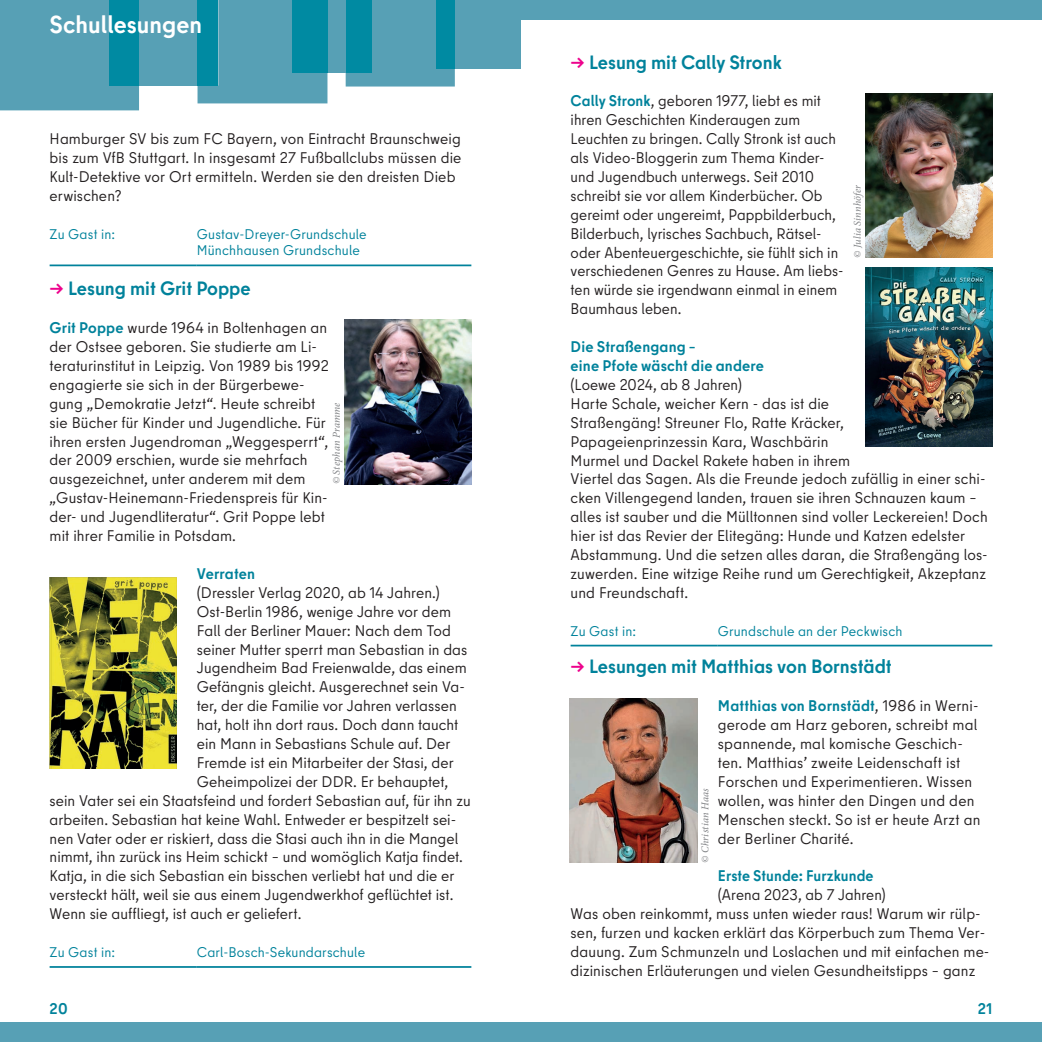
<style>
.page{position:relative;width:1042px;height:1042px;background:#fff}
.page>*{position:absolute;margin:0;border:0;box-sizing:border-box;transform-origin:0 0}
.t1{font:700 24.5px "Berlin Type";color:#fff}
.t2{font:700 19.25px "Berlin Type";color:#00829b}
.t3{font:15.4px/18.9px "Berlin Type";letter-spacing:.005em;color:#231f20}
.t4{font:700 15.4px/18.9px "Berlin Type";letter-spacing:.01em;color:#00829b}
.t5{font:14px/16.8px "Berlin Type";letter-spacing:.015em;color:#00829b}
.t6{font:italic 10.5px "Minion Pro";letter-spacing:.015em;color:#808285}
.s1{color:#ed028c}
.s2{font-weight:700;color:#00829b}
</style>
<div class="page">
<hr style="left:570px;top:645px;width:148px;height:1px;background:#00829b">
<hr style="left:718px;top:645px;width:274px;height:1px;background:#00829b">
<div style="left:0;top:0;width:139px;height:110px;background:#57a0b5"></div>
<div style="left:139px;top:0;width:58px;height:86px;background:#57a0b5"></div>
<div style="left:109px;top:0;width:30px;height:86px;background:#008aa2"></div>
<div style="left:197px;top:0;width:130px;height:103px;background:#57a0b5"></div>
<div style="left:197px;top:0;width:21px;height:86px;background:#008aa2"></div>
<div style="left:327px;top:0;width:19px;height:73px;background:#57a0b5"></div>
<div style="left:292px;top:0;width:35px;height:73px;background:#008aa2"></div>
<div style="left:346px;top:0;width:109px;height:87px;background:#57a0b5"></div>
<div style="left:346px;top:0;width:26px;height:73px;background:#008aa2"></div>
<div style="left:455px;top:0;width:66px;height:69px;background:#57a0b5"></div>
<div style="left:437px;top:0;width:18px;height:69px;background:#008aa2"></div>
<hr style="left:50px;top:264px;width:147px;height:2px;background:#00829b">
<hr style="left:197px;top:264px;width:274px;height:2px;background:#00829b">
<hr style="left:50px;top:966px;width:147px;height:2px;background:#00829b">
<hr style="left:197px;top:966px;width:274px;height:2px;background:#00829b">
<div style="left:521px;top:0;width:521px;height:20px;background:#57a0b5"></div>
<div style="left:0;top:1022px;width:1042px;height:20px;background:#57a0b5"></div>
<img style="left:865px;top:93px;width:127px;height:165px">
<img style="left:50px;top:577px;width:127px;height:191px">
<img style="left:344px;top:320px;width:127px;height:164px">
<img style="left:865px;top:267px;width:127px;height:180px">
<img style="left:570px;top:698px;width:127px;height:164px">
<h1 class="t1" style="left:50px;top:9px;width:154px">Schullesungen</h1>
<p class="t3" style="left:50px;top:129px;width:413px">Hamburger SV bis zum FC Bayern, von Eintracht Braunschweig bis zum VfB Stuttgart. In insgesamt 27 Fußballclubs müssen die Kult-Detektive vor Ort ermitteln. Werden sie den dreisten Dieb erwischen?</p>
<p class="t5" style="left:50px;top:225px;width:67px">Zu Gast in:</p>
<p class="t5" style="left:197px;top:225px;width:171px">Gustav-Dreyer-Grundschule<br>Münchhausen Grundschule</p>
<p class="t2" style="left:50px;top:276px;width:203px"><span class="s1">→</span> Lesung mit Grit Poppe</p>
<p class="t3" style="left:50px;top:318px;width:281px"><span class="s2">Grit Poppe</span> wurde 1964 in Boltenhagen an der Ostsee geboren. Sie studierte am Li&shy;teraturinstitut in Leipzig. Von 1989 bis 1992 engagierte sie sich in der Bürgerbewe&shy;gung „Demokratie Jetzt“. Heute schreibt sie Bücher für Kinder und Jugendliche. Für ihren ersten Jugendroman „Weggesperrt“, der 2009 erschien, wurde sie mehrfach ausgezeichnet, unter anderem mit dem „Gustav-Heinemann- Friedenspreis für Kin&shy;der- und Jugendliteratur“. Grit Poppe lebt mit ihrer Familie in Potsdam.</p>
<p class="t4" style="left:197px;top:564px;width:60px">Verraten</p>
<p class="t3" style="left:197px;top:583px;width:245px">(Dressler Verlag 2020, ab 14 Jahren.)</p>
<p class="t3" style="left:197px;top:602px;width:256px">Ost-Berlin 1986, wenige Jahre vor dem</p>
<p class="t3" style="left:197px;top:621px;width:256px">Fall der Berliner Mauer: Nach dem Tod</p>
<p class="t3" style="left:197px;top:640px;width:272px">seiner Mutter sperrt man Sebastian in das</p>
<p class="t3" style="left:197px;top:659px;width:271px">Jugendheim Bad Freienwalde, das einem</p>
<p class="t3" style="left:197px;top:677px;width:269px">Gefängnis gleicht. Ausgerechnet sein Va-</p>
<p class="t3" style="left:197px;top:696px;width:261px">ter, der die Familie vor Jahren verlassen</p>
<p class="t3" style="left:197px;top:715px;width:263px">hat, holt ihn dort raus. Doch dann taucht</p>
<p class="t3" style="left:197px;top:734px;width:255px">ein Mann in Sebastians Schule auf. Der</p>
<p class="t3" style="left:197px;top:753px;width:258px">Fremde ist ein Mitarbeiter der Stasi, der</p>
<p class="t3" style="left:197px;top:772px;width:253px">Geheimpolizei der DDR. Er behauptet,</p>
<p class="t3" style="left:50px;top:791px;width:422px">sein Vater sei ein Staatsfeind und fordert Sebastian auf, für ihn zu</p>
<p class="t3" style="left:50px;top:810px;width:408px">arbeiten. Sebastian hat keine Wahl. Entweder er bespitzelt sei-</p>
<p class="t3" style="left:50px;top:829px;width:410px">nen Vater oder er riskiert, dass die Stasi auch ihn in die Mangel</p>
<p class="t3" style="left:50px;top:848px;width:415px">nimmt, ihn zurück ins Heim schickt – und womöglich Katja findet.</p>
<p class="t3" style="left:50px;top:866px;width:406px">Katja, in die sich Sebastian ein bisschen verliebt hat und die er</p>
<p class="t3" style="left:50px;top:885px;width:405px">versteckt hält, weil sie aus einem Jugendwerkhof geflüchtet ist.</p>
<p class="t3" style="left:50px;top:904px;width:253px">Wenn sie auffliegt, ist auch er geliefert.</p>
<p class="t5" style="left:50px;top:944px;width:67px">Zu Gast in:</p>
<p class="t5" style="left:197px;top:944px;width:170px">Carl-Bosch-Sekundarschule</p>
<p class="t6" style="left:329px;top:484px;width:84px;rotate:-90deg">© Stephan Pramme</p>
<p class="t2" style="left:570px;top:49px;width:213px"><span class="s1">→</span> Lesung mit Cally Stronk</p>
<p class="t3" style="left:570px;top:92px;width:274px"><span class="s2">Cally Stronk</span>, geboren 1977, liebt es mit ihren Geschichten Kinderaugen zum Leuchten zu bringen. Cally Stronk ist auch als Video-Bloggerin zum Thema Kinder&shy;und Jugendbuch unterwegs. Seit 2010 schreibt sie vor allem Kinderbücher. Ob gereimt oder ungereimt, Pappbilderbuch, Bilderbuch, lyrisches Sachbuch, Rätsel&shy;oder Abenteuergeschichte, sie fühlt sich in verschiedenen Genres zu Hause. Am liebs&shy;ten würde sie irgendwann einmal in einem Baumhaus leben.</p>
<p class="t4" style="left:570px;top:337px;width:195px">Die Straßengang –<br>eine Pfote wäscht die andere</p>
<p class="t3" style="left:570px;top:375px;width:419px">(Loewe 2024, ab 8 Jahren)<br>Harte Schale, weicher Kern - das ist die<br>Straßengäng! Streuner Flo, Ratte Kräcker,<br>Papageienprinzessin Kara, Waschbärin<br>Murmel und Dackel Rakete haben in ihrem<br>Viertel das Sagen. Als die Freunde jedoch zufällig in einer schi&shy;cken Villengegend landen, trauen sie ihren Schnauzen kaum – alles ist sauber und die Mülltonnen sind voller Leckereien! Doch hier ist das Revier der Elitegäng: Hunde und Katzen edelster Abstammung. Und die setzen alles daran, die Straßengäng los&shy;zuwerden. Eine witzige Reihe rund um Gerechtigkeit, Akzeptanz und Freundschaft.</p>
<p class="t5" style="left:570px;top:622px;width:67px">Zu Gast in:</p>
<p class="t5" style="left:718px;top:622px;width:186px">Grundschule an der Peckwisch</p>
<p class="t2" style="left:570px;top:654px;width:323px"><span class="s1">→</span> Lesungen mit Matthias von Bornstädt</p>
<p class="t3" style="left:718px;top:696px;width:264px"><span class="s2">Matthias von Bornstädt</span>, 1986 in Werni&shy;gerode am Harz geboren, schreibt mal spannende, mal komische Geschich&shy;ten. Matthias’ zweite Leidenschaft ist Forschen und Experimentieren. Wissen wollen, was hinter den Dingen und den Menschen steckt. So ist er heute Arzt an der Berliner Charité.</p>
<p class="t4" style="left:718px;top:866px;width:157px">Erste Stunde: Furzkunde</p>
<p class="t3" style="left:570px;top:885px;width:420px;text-indent:147px">(Arena 2023, ab 7 Jahren)<br>Was oben reinkommt, muss unten wieder raus! Warum wir rülp&shy;sen, furzen und kacken erklärt das Körperbuch zum Thema Ver&shy;dauung. Zum Schmunzeln und Loslachen und mit einfachen me&shy;dizinischen Erläuterungen und vielen Gesundheitstipps – ganz</p>
<p class="t6" style="left:850px;top:258px;width:75px;rotate:-90deg">© Julia Sinnhöfer</p>
<p class="t6" style="left:698px;top:862px;width:76px;rotate:-90deg">© Christian Haas</p>
<p class="t4" style="left:50px;top:999px;width:20px">20</p>
<p class="t4" style="left:978px;top:999px;width:16px">21</p>
</div>
